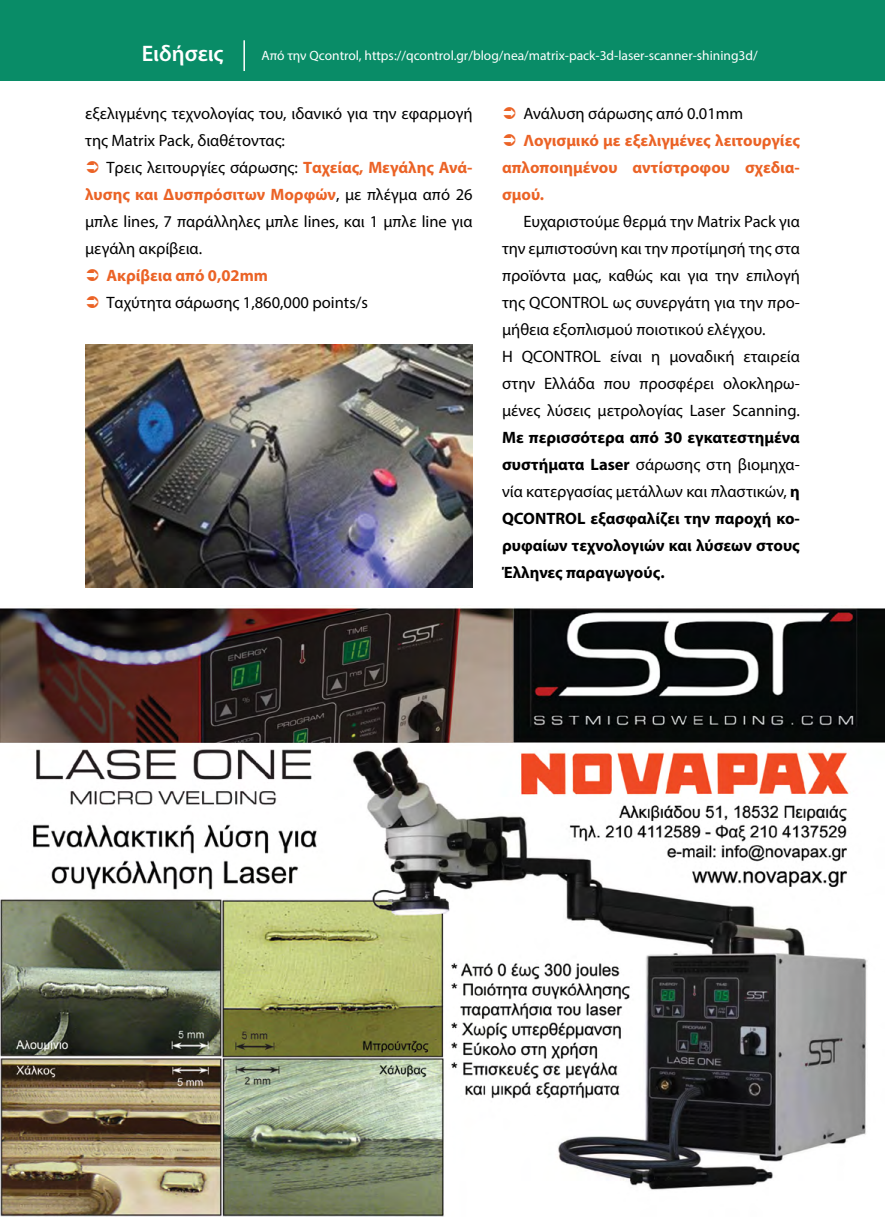
<style>
.page{position:relative;width:885px;height:1217px;background:#fff}
.page>*{position:absolute;margin:0;border:0;box-sizing:border-box;transform-origin:0 0}
.t1{font:600 22.5px "Myriad Pro";color:#fff}
.t2{font:16.5px/27px "Myriad Pro";color:#000}
.t3{font:700 16.5px/27px "Myriad Pro";color:#000;text-align:justify}
.t4{font:700 16.5px/27px "Myriad Pro";color:#eb6326;text-align:justify}
.t5{font:13.5px "Myriad Pro";color:#fff}
.s1{font-weight:700;color:#eb6326}
.s2{font-weight:400}
</style>
<div class="page">
<img style="left:0;top:607px;width:884px;height:609px">
<div style="left:0;top:0;width:884px;height:80px;background:#098c67"></div>
<hr style="left:243px;top:40px;width:2px;height:31px;background:#fff">
<img style="left:85px;top:344px;width:387px;height:243px">
<h1 class="t1" style="left:142px;top:39px;width:83px">Ειδήσεις</h1>
<p class="t5" style="left:261px;top:47px;width:498px">Από την Qcontrol, https://qcontrol.gr/blog/nea/matrix-pack-3d-laser-scanner-shining3d/</p>
<p class="t2" style="left:85px;top:99px;width:389px">εξελιγμένης τεχνολογίας του, ιδανικό για την εφαρμογή της Matrix Pack, διαθέτοντας:</p>
<p class="t2" style="left:85px;top:153px;width:389px;text-align:justify;text-indent:21px">Τρεις λειτουργίες σάρωσης: <span class="s1">Ταχείας, Μεγάλης Ανά&shy;λυσης και Δυσπρόσιτων Μορφών</span>, με πλέγμα από 26 μπλε lines, 7 παράλληλες μπλε lines, και 1 μπλε line για μεγάλη ακρίβεια.</p>
<p class="t4" style="left:106px;top:261px;width:163px">Ακρίβεια από 0,02mm</p>
<p class="t2" style="left:106px;top:288px;width:263px">Ταχύτητα σάρωσης 1,860,000 points/s</p>
<p class="t2" style="left:523px;top:100px;width:221px">Ανάλυση σάρωσης από 0.01mm</p>
<p class="t4" style="left:502px;top:126px;width:299px;text-indent:21px">Λογισμικό με εξελιγμένες λειτουργίες απλοποιημένου αντίστροφου σχεδια&shy;σμού.</p>
<p class="t2" style="left:502px;top:208px;width:299px;text-indent:21px">Ευχαριστούμε θερμά την Matrix Pack για την εμπιστοσύνη και την προτίμησή της στα προϊόντα μας, καθώς και για την επιλογή της QCONTROL ως συνεργάτη για την προ&shy;μήθεια εξοπλισμού ποιοτικού ελέγχου.<br>Η QCONTROL είναι η μοναδική εταιρεία στην Ελλάδα που προσφέρει ολοκληρω&shy;μένες λύσεις μετρολογίας Laser Scanning.</p>
<p class="t3" style="left:502px;top:423px;width:299px">Με περισσότερα από 30 εγκατεστημένα συστήματα Laser <span class="s2">σάρωσης στη βιομηχα&shy;νία κατεργασίας μετάλλων και πλαστικών,</span> η QCONTROL εξασφαλίζει την παροχή κο&shy;ρυφαίων τεχνολογιών και λύσεων στους Έλληνες παραγωγούς.</p>
</div>
